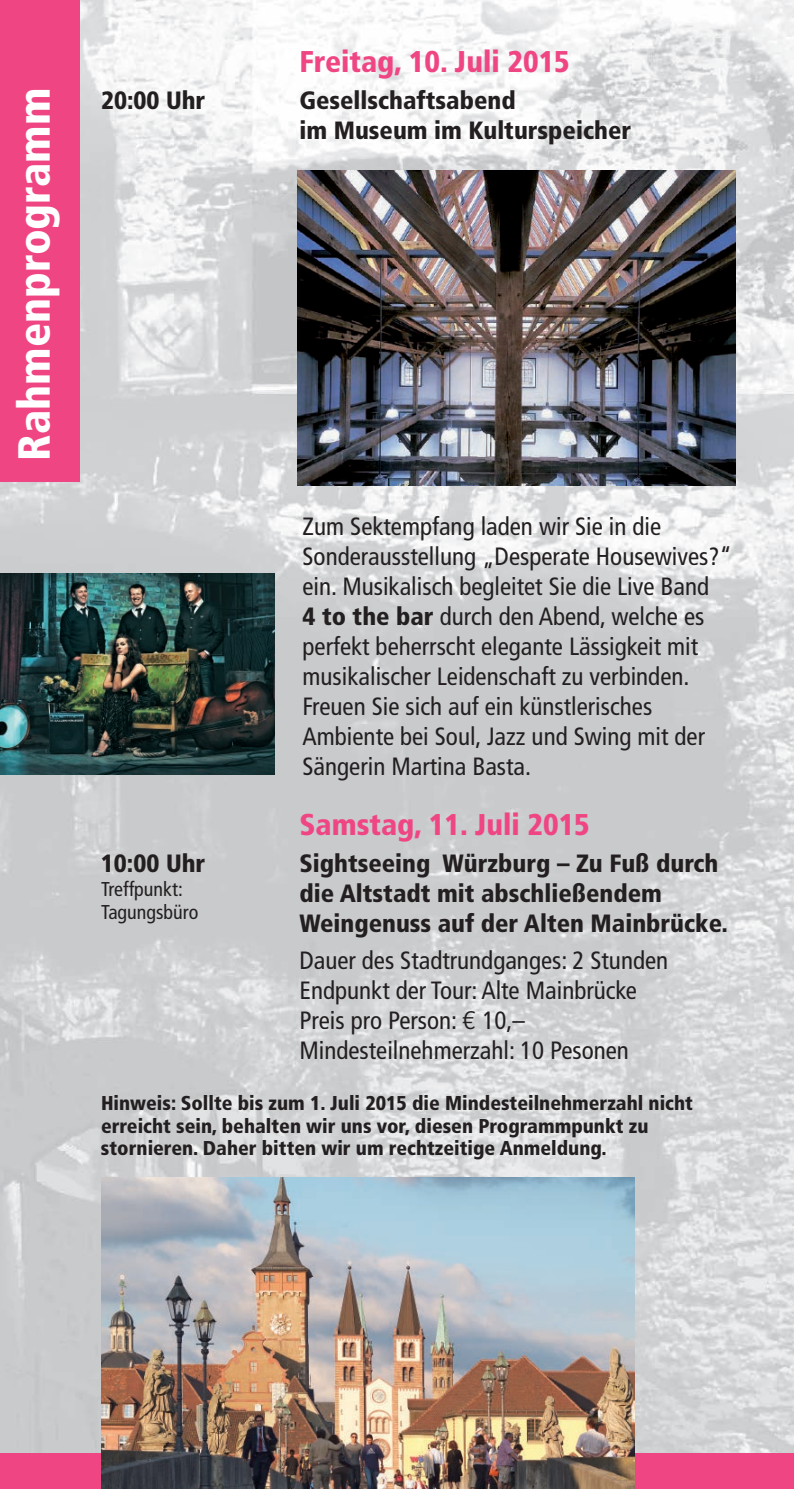
<style>
.page{position:relative;width:808px;height:1489px;background:#fff}
.page>*{position:absolute;margin:0;border:0;box-sizing:border-box;transform-origin:0 0}
.t1{font:900 condensed 45px "Frutiger";color:#fff}
.t2{font:900 condensed 30px "Frutiger";color:#ef4683}
.t3{font:condensed 25px/30px "Frutiger";color:#231f20}
.t4{font:900 condensed 25px/30px "Frutiger";color:#231f20}
.t5{font:900 condensed 20px/22.5px "Frutiger";color:#231f20}
.t6{font:condensed 20px/22.5px "Frutiger";color:#231f20}
.s1{font-weight:900}
.s2{font-family:"Linotype Euro Font Ato F";font-stretch:normal}
</style>
<div class="page">
<img style="left:1px;top:0;width:174px;height:913px">
<img style="left:175px;top:0;width:619px;height:1424px">
<img style="left:1px;top:913px;width:176px;height:540px">
<img style="left:634px;top:1424px;width:160px;height:29px">
<div style="left:0;top:1453px;width:794px;height:35px;background:#ef4683"></div>
<hr style="left:0;top:0;width:1px;height:1488px;background:#231f20">
<hr style="left:795px;top:0;width:1px;height:1488px;background:#231f20">
<div style="left:0;top:0;width:80px;height:482px;background:#ef4683"></div>
<img style="left:101px;top:1177px;width:533px;height:311px">
<img style="left:0;top:573px;width:274px;height:201px">
<img style="left:298px;top:170px;width:438px;height:315px">
<p class="t1" style="left:7px;top:460px;width:374px;rotate:-90deg">Rahmenprogramm</p>
<p class="t2" style="left:299px;top:44px;width:272px">Freitag, 10. Juli 2015</p>
<p class="t4" style="left:101px;top:85px;width:106px">20:00 Uhr</p>
<p class="t4" style="left:299px;top:85px;width:333px">Gesellschaftsabend<br>im Museum im Kulturspeicher</p>
<p class="t3" style="left:303px;top:511px;width:431px">Zum Sektempfang laden wir Sie in die Sonderausstellung „Desperate Housewives?“ ein. Musikalisch begleitet Sie die Live Band<br><span class="s1">4 to the bar</span> durch den Abend, welche es perfekt beherrscht elegante Lässigkeit mit musikalischer Leidenschaft zu verbinden.<br>Freuen Sie sich auf ein künstlerisches Ambiente bei Soul, Jazz und Swing mit der Sängerin Martina Basta.</p>
<p class="t2" style="left:299px;top:806px;width:292px">Samstag, 11. Juli 2015</p>
<p class="t4" style="left:101px;top:848px;width:106px">10:00 Uhr</p>
<p class="t4" style="left:299px;top:848px;width:430px">Sightseeing Würzburg – Zu Fuß durch die Altstadt mit abschließendem<br>Weingenuss auf der Alten Mainbrücke.</p>
<p class="t3" style="left:299px;top:945px;width:370px">Dauer des Stadtrundganges: 2 Stunden Endpunkt der Tour: Alte Mainbrücke Preis pro Person: <span class="s2">D</span> 10,– Mindesteilnehmerzahl: 10 Pesonen</p>
<p class="t5" style="left:101px;top:1091px;width:593px">Hinweis: Sollte bis zum 1. Juli 2015 die Mindesteilnehmerzahl nicht erreicht sein, behalten wir uns vor, diesen Programmpunkt zu stornieren. Daher bitten wir um rechtzeitige Anmeldung.</p>
<p class="t6" style="left:101px;top:877px;width:99px">Treffpunkt:<br>Tagungsbüro</p>
</div>
